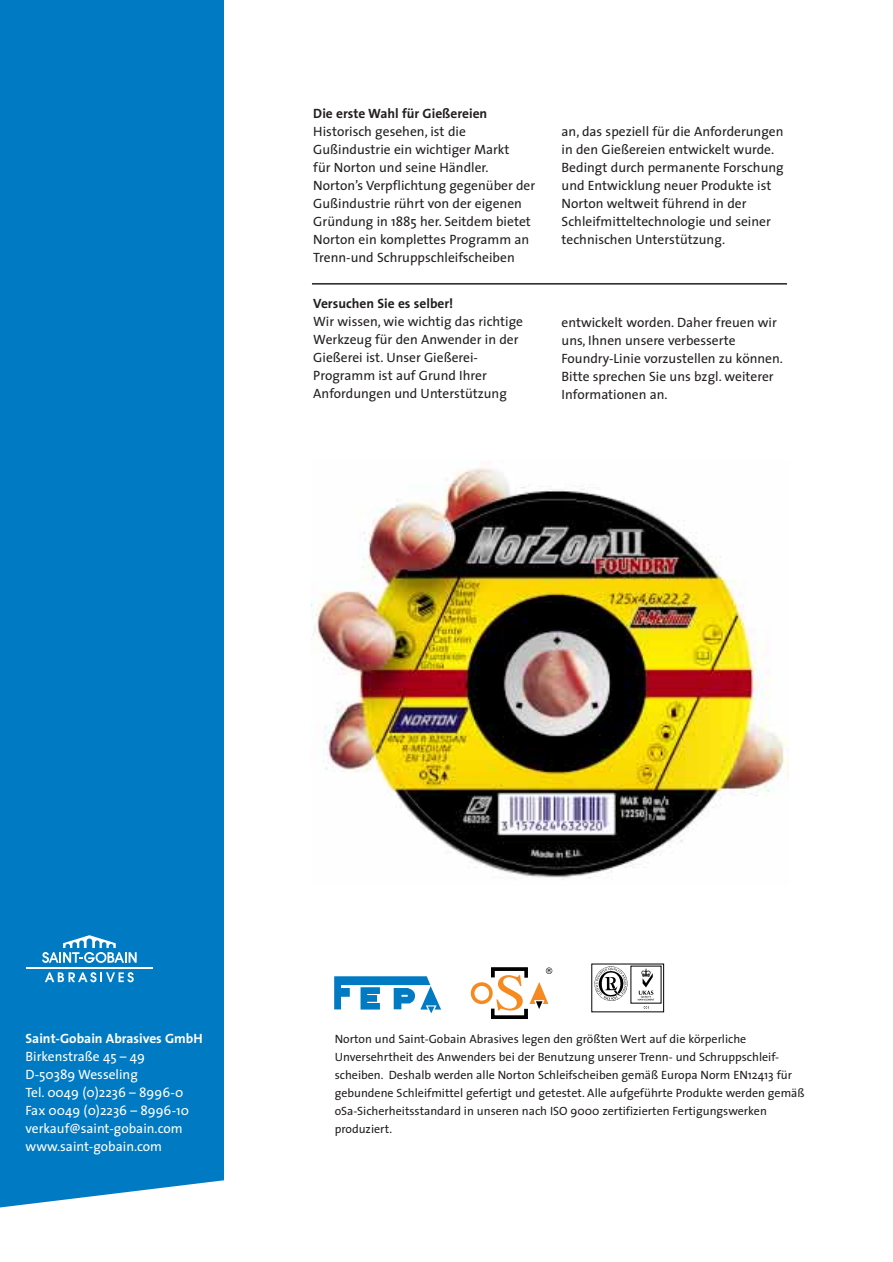
<style>
.page{position:relative;width:893px;height:1262px;background:#fff}
.page>*{position:absolute;margin:0;border:0;box-sizing:border-box;transform-origin:0 0}
.t1{font:13.5px/18px "The Sans";color:#231f20}
.t2{font:13.5px/18px "The Sans";color:#fff}
.t3{font:700 13.5px "The Sans";color:#231f20}
.t4{font:700 13.5px "The Sans";color:#fff}
.t5{font:12px/18px "The Sans";color:#231f20}
</style>
<div class="page">
<div style="left:0;top:0;width:223px;height:1260px;background:#007ac2"></div>
<hr style="left:26px;top:967px;width:127px;height:1px;background:#fff">
<svg style="left:42px;top:935px;width:95px;height:28px"></svg>
<svg style="left:45px;top:972px;width:89px;height:10px"></svg>
<svg style="left:0;top:1180px;width:224px;height:80px;fill:#fff"></svg>
<svg style="left:471px;top:967px;width:81px;height:51px"></svg>
<svg style="left:334px;top:976px;width:107px;height:37px"></svg>
<svg style="left:591px;top:963px;width:73px;height:49px"></svg>
<img style="left:312px;top:467px;width:476px;height:413px">
<hr style="left:312px;top:283px;width:475px;height:1px;background:#231f20">
<p class="t3" style="left:313px;top:108px;width:175px">Die erste Wahl für Gießereien</p>
<p class="t1" style="left:313px;top:124px;width:223px">Historisch gesehen, ist die Gußindustrie ein wichtiger Markt<br>für Norton und seine Händler.<br>Norton’s Verpflichtung gegenüber der Gußindustrie rührt von der eigenen Gründung in 1885 her. Seitdem bietet Norton ein komplettes Programm an Trenn-und Schruppschleifscheiben</p>
<p class="t1" style="left:561px;top:124px;width:224px">an, das speziell für die Anforderungen in den Gießereien entwickelt wurde.<br>Bedingt durch permanente Forschung und Entwicklung neuer Produkte ist Norton weltweit führend in der Schleifmitteltechnologie und seiner technischen Unterstützung.</p>
<p class="t3" style="left:313px;top:298px;width:141px">Versuchen Sie es selber!</p>
<p class="t1" style="left:313px;top:314px;width:211px">Wir wissen, wie wichtig das richtige<br>Werkzeug für den Anwender in der<br>Gießerei ist. Unser Gießerei-<br>Programm ist auf Grund Ihrer<br>Anfordungen und Unterstützung</p>
<p class="t1" style="left:561px;top:315px;width:223px">entwickelt worden. Daher freuen wir uns, Ihnen unsere verbesserte<br>Foundry-Linie vorzustellen zu können.<br>Bitte sprechen Sie uns bzgl. weiterer<br>Informationen an.</p>
<p class="t4" style="left:26px;top:1032px;width:179px">Saint-Gobain Abrasives GmbH</p>
<p class="t2" style="left:26px;top:1048px;width:165px">Birkenstraße 45 – 49<br>D-50389 Wesseling<br>Tel. 0049 (0)2236 – 8996-0<br>Fax 0049 (0)2236 – 8996-10 verkauf@saint-gobain.com www.saint-gobain.com</p>
<p class="t5" style="left:334px;top:1030px;width:471px">Norton und Saint-Gobain Abrasives legen den größten Wert auf die körperliche Unversehrtheit des Anwenders bei der Benutzung unserer Trenn- und Schruppschleif&shy;scheiben. Deshalb werden alle Norton Schleifscheiben gemäß Europa Norm EN12413 für gebundene Schleifmittel gefertigt und getestet. Alle aufgeführte Produkte werden gemäß oSa-Sicherheitsstandard in unseren nach ISO 9000 zertifizierten Fertigungswerken produziert.</p>
</div>
